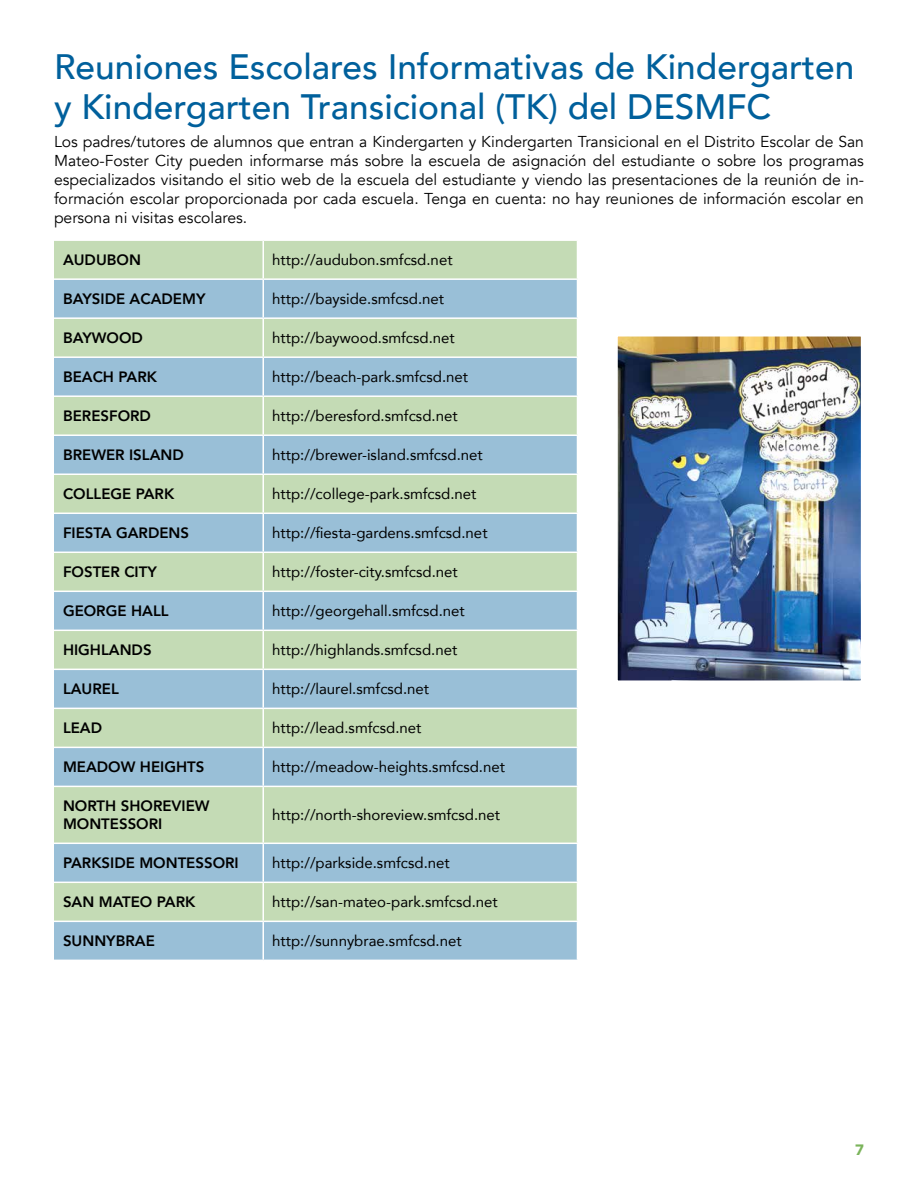
<style>
.page{position:relative;width:918px;height:1188px;background:#fff}
.page>*{position:absolute;margin:0;border:0;box-sizing:border-box;transform-origin:0 0}
.t1{font:500 35.25px/40.5px "Avenir";color:#00609c}
.t2{font:15.75px/18.9px "Avenir";color:#000;text-align:justify}
.t3{font:15px "Avenir";color:#000}
.t4{font:800 15px/18px "Avenir";color:#000}
.t5{font:900 15px "Avenir";color:#7bb45b}
</style>
<div class="page">
<div style="left:54px;top:241px;width:523px;height:37px;background:#c4dbb5"></div>
<svg style="left:54px;top:280px;width:523px;height:680px;background:#aecdc7"></svg>
<hr style="left:262px;top:241px;width:2px;height:37px;background:#fff">
<hr style="left:262px;top:280px;width:2px;height:37px;background:#fff">
<hr style="left:54px;top:317px;width:209px;height:2px;background:#fff">
<hr style="left:263px;top:317px;width:315px;height:2px;background:#fff">
<hr style="left:262px;top:319px;width:2px;height:37px;background:#fff">
<hr style="left:54px;top:356px;width:209px;height:2px;background:#fff">
<hr style="left:263px;top:356px;width:315px;height:2px;background:#fff">
<hr style="left:262px;top:358px;width:2px;height:37px;background:#fff">
<hr style="left:54px;top:395px;width:209px;height:2px;background:#fff">
<hr style="left:263px;top:395px;width:315px;height:2px;background:#fff">
<hr style="left:262px;top:397px;width:2px;height:37px;background:#fff">
<hr style="left:54px;top:434px;width:209px;height:2px;background:#fff">
<hr style="left:263px;top:434px;width:315px;height:2px;background:#fff">
<hr style="left:262px;top:436px;width:2px;height:37px;background:#fff">
<hr style="left:54px;top:473px;width:209px;height:2px;background:#fff">
<hr style="left:263px;top:473px;width:315px;height:2px;background:#fff">
<hr style="left:262px;top:475px;width:2px;height:38px;background:#fff">
<hr style="left:54px;top:513px;width:209px;height:1px;background:#fff">
<hr style="left:263px;top:513px;width:315px;height:1px;background:#fff">
<hr style="left:262px;top:514px;width:2px;height:38px;background:#fff">
<hr style="left:54px;top:552px;width:209px;height:1px;background:#fff">
<hr style="left:263px;top:552px;width:315px;height:1px;background:#fff">
<hr style="left:262px;top:553px;width:2px;height:38px;background:#fff">
<hr style="left:54px;top:591px;width:209px;height:1px;background:#fff">
<hr style="left:263px;top:591px;width:315px;height:1px;background:#fff">
<hr style="left:262px;top:592px;width:2px;height:38px;background:#fff">
<hr style="left:54px;top:630px;width:209px;height:1px;background:#fff">
<hr style="left:263px;top:630px;width:315px;height:1px;background:#fff">
<hr style="left:262px;top:631px;width:2px;height:38px;background:#fff">
<hr style="left:54px;top:669px;width:209px;height:1px;background:#fff">
<hr style="left:263px;top:669px;width:315px;height:1px;background:#fff">
<hr style="left:262px;top:670px;width:2px;height:38px;background:#fff">
<hr style="left:54px;top:708px;width:209px;height:1px;background:#fff">
<hr style="left:263px;top:708px;width:315px;height:1px;background:#fff">
<hr style="left:262px;top:709px;width:2px;height:38px;background:#fff">
<hr style="left:54px;top:747px;width:209px;height:1px;background:#fff">
<hr style="left:263px;top:747px;width:315px;height:1px;background:#fff">
<hr style="left:262px;top:748px;width:2px;height:38px;background:#fff">
<hr style="left:54px;top:786px;width:209px;height:1px;background:#fff">
<hr style="left:263px;top:786px;width:315px;height:1px;background:#fff">
<hr style="left:262px;top:787px;width:2px;height:56px;background:#fff">
<hr style="left:54px;top:843px;width:209px;height:1px;background:#fff">
<hr style="left:263px;top:843px;width:315px;height:1px;background:#fff">
<hr style="left:262px;top:844px;width:2px;height:38px;background:#fff">
<hr style="left:54px;top:882px;width:209px;height:1px;background:#fff">
<hr style="left:263px;top:882px;width:315px;height:1px;background:#fff">
<hr style="left:262px;top:883px;width:2px;height:38px;background:#fff">
<hr style="left:54px;top:921px;width:209px;height:1px;background:#fff">
<hr style="left:263px;top:921px;width:315px;height:1px;background:#fff">
<hr style="left:262px;top:922px;width:2px;height:38px;background:#fff">
<img style="left:617px;top:336px;width:244px;height:345px">
<h1 class="t1" style="left:54px;top:44px;width:802px">Reuniones Escolares Informativas de Kindergarten y Kindergarten Transicional (TK) del DESMFC</h1>
<p class="t2" style="left:54px;top:133px;width:812px">Los padres/tutores de alumnos que entran a Kindergarten y Kindergarten Transicional en el Distrito Escolar de San Mateo-Foster City pueden informarse más sobre la escuela de asignación del estudiante o sobre los programas especializados visitando el sitio web de la escuela del estudiante y viendo las presentaciones de la reunión de in&shy;formación escolar proporcionada por cada escuela. Tenga en cuenta: no hay reuniones de información escolar en persona ni visitas escolares.</p>
<p class="t4" style="left:63px;top:251px;width:80px">AUDUBON</p>
<p class="t3" style="left:272px;top:248px;width:182px">http://audubon.smfcsd.net</p>
<p class="t4" style="left:63px;top:290px;width:144px">BAYSIDE ACADEMY</p>
<p class="t3" style="left:272px;top:287px;width:174px">http://bayside.smfcsd.net</p>
<p class="t4" style="left:63px;top:329px;width:81px">BAYWOOD</p>
<p class="t3" style="left:272px;top:326px;width:184px">http://baywood.smfcsd.net</p>
<p class="t4" style="left:63px;top:368px;width:96px">BEACH PARK</p>
<p class="t3" style="left:272px;top:365px;width:197px">http://beach-park.smfcsd.net</p>
<p class="t4" style="left:63px;top:407px;width:90px">BERESFORD</p>
<p class="t3" style="left:272px;top:404px;width:187px">http://beresford.smfcsd.net</p>
<p class="t4" style="left:63px;top:446px;width:122px">BREWER ISLAND</p>
<p class="t3" style="left:272px;top:443px;width:212px">http://brewer-island.smfcsd.net</p>
<p class="t4" style="left:63px;top:485px;width:113px">COLLEGE PARK</p>
<p class="t3" style="left:272px;top:482px;width:206px">http://college-park.smfcsd.net</p>
<p class="t4" style="left:63px;top:524px;width:128px">FIESTA GARDENS</p>
<p class="t3" style="left:272px;top:521px;width:217px">http://fiesta-gardens.smfcsd.net</p>
<p class="t4" style="left:63px;top:563px;width:95px">FOSTER CITY</p>
<p class="t3" style="left:272px;top:560px;width:187px">http://foster-city.smfcsd.net</p>
<p class="t4" style="left:63px;top:602px;width:107px">GEORGE HALL</p>
<p class="t3" style="left:272px;top:599px;width:194px">http://georgehall.smfcsd.net</p>
<p class="t4" style="left:63px;top:641px;width:90px">HIGHLANDS</p>
<p class="t3" style="left:272px;top:638px;width:187px">http://highlands.smfcsd.net</p>
<p class="t4" style="left:63px;top:680px;width:57px">LAUREL</p>
<p class="t3" style="left:272px;top:677px;width:159px">http://laurel.smfcsd.net</p>
<p class="t4" style="left:63px;top:719px;width:41px">LEAD</p>
<p class="t3" style="left:272px;top:716px;width:151px">http://lead.smfcsd.net</p>
<p class="t4" style="left:63px;top:758px;width:143px">MEADOW HEIGHTS</p>
<p class="t3" style="left:272px;top:755px;width:234px">http://meadow-heights.smfcsd.net</p>
<p class="t4" style="left:63px;top:797px;width:148px">NORTH SHOREVIEW<br>MONTESSORI</p>
<p class="t3" style="left:272px;top:803px;width:229px">http://north-shoreview.smfcsd.net</p>
<p class="t4" style="left:63px;top:854px;width:177px">PARKSIDE MONTESSORI</p>
<p class="t3" style="left:272px;top:851px;width:179px">http://parkside.smfcsd.net</p>
<p class="t4" style="left:63px;top:893px;width:134px">SAN MATEO PARK</p>
<p class="t3" style="left:272px;top:890px;width:227px">http://san-mateo-park.smfcsd.net</p>
<p class="t4" style="left:63px;top:932px;width:93px">SUNNYBRAE</p>
<p class="t3" style="left:272px;top:929px;width:191px">http://sunnybrae.smfcsd.net</p>
<p class="t5" style="left:855px;top:1137px;width:10px">7</p>
</div>
